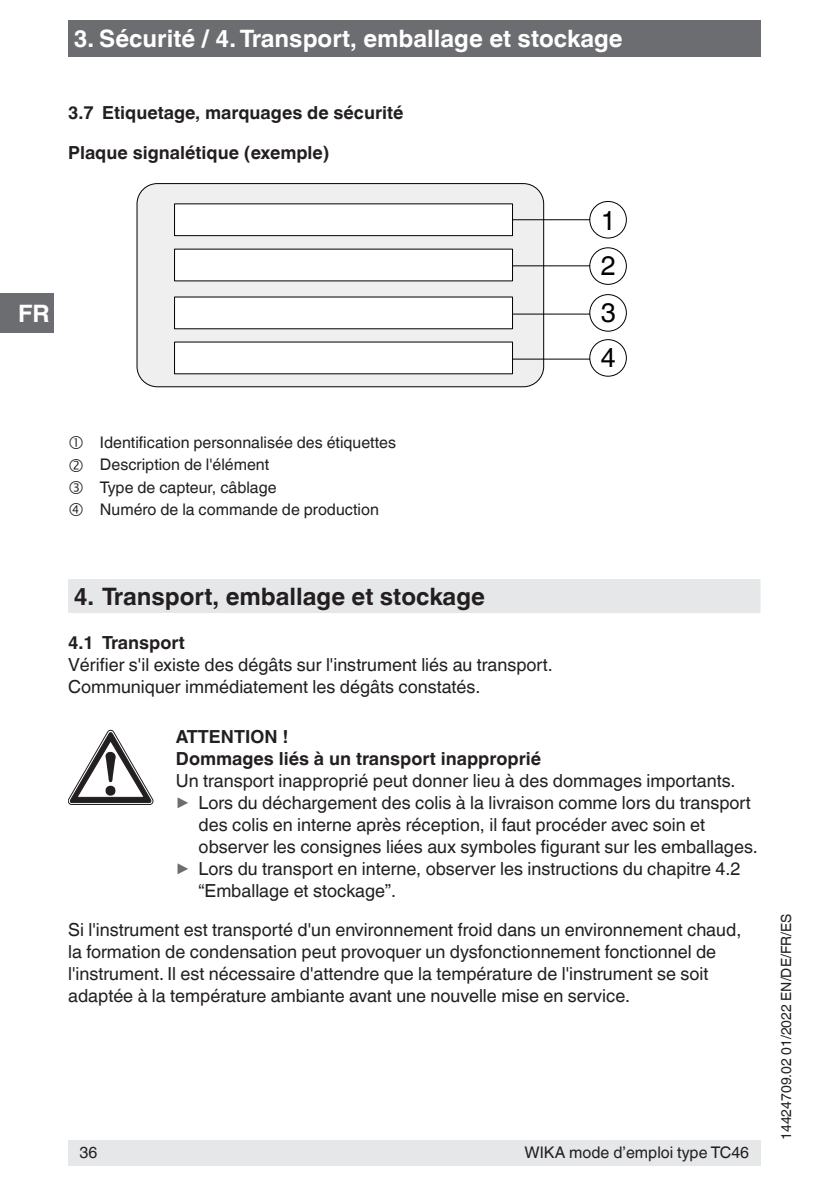
<style>
.page{position:relative;width:840px;height:1191px;background:#fff}
.page>*{position:absolute;margin:0;border:0;box-sizing:border-box;transform-origin:0 0}
.t1{font:26.8px/45.2px "Helvetica World";color:#000}
.t2{font:700 24px "Helvetica World";color:#fff}
.t3{font:700 24px "Helvetica World";color:#231f20}
.t4{font:18px/22px "Helvetica World";color:#231f20}
.t5{font:700 18px/39.6px "Helvetica World";color:#231f20}
.t6{font:16px/22.4px "Helvetica World";color:#231f20}
.t7{font:14px "Helvetica World";color:#231f20}
.s1{font-size:17.8px;color:#6c6d70}
</style>
<div class="page">
<div style="left:68px;top:1140px;width:692px;height:25px;background:#e6e7e9"></div>
<div style="left:0;top:293px;width:54px;height:40px;background:#6c6d70"></div>
<div style="left:68px;top:20px;width:692px;height:37px;background:#6c6d70"></div>
<div style="left:68px;top:579px;width:692px;height:34px;background:#e6e7e9"></div>
<div style="left:137px;top:184px;width:406px;height:203px;background:#efefef;border-radius:20px"></div>
<div style="left:136px;top:183px;width:407px;height:204px;border:1px solid #000;border-radius:20px"></div>
<div style="left:589px;top:247px;width:37px;height:38px;border:1px solid #000;border-radius:50%"></div>
<div style="left:589px;top:201px;width:37px;height:37px;border:1px solid #000;border-radius:50%"></div>
<div style="left:589px;top:294px;width:37px;height:37px;border:1px solid #000;border-radius:50%"></div>
<div style="left:589px;top:339px;width:37px;height:37px;border:1px solid #000;border-radius:50%"></div>
<div style="left:174px;top:204px;width:338px;height:32px;background:#fff"></div>
<div style="left:174px;top:203px;width:338px;height:33px;border:1px solid #000"></div>
<div style="left:174px;top:249px;width:338px;height:32px;background:#fff"></div>
<div style="left:174px;top:297px;width:338px;height:32px;background:#fff"></div>
<div style="left:174px;top:342px;width:338px;height:32px;background:#fff"></div>
<hr style="left:512px;top:219px;width:77px;height:1px;background:#000">
<hr style="left:512px;top:265px;width:77px;height:1px;background:#000">
<hr style="left:512px;top:314px;width:77px;height:1px;background:#000">
<hr style="left:512px;top:359px;width:77px;height:1px;background:#000">
<svg style="left:68px;top:730px;width:85px;height:74px"></svg>
<h2 class="t2" style="left:74px;top:25px;width:550px">3. Sécurité / 4. Transport, emballage et stockage</h2>
<p class="t5" style="left:68px;top:93px;width:337px">3.7 Etiquetage, marquages de sécurité<br>Plaque signalétique (exemple)</p>
<h2 class="t2" style="left:18px;top:300px;width:33px">FR</h2>
<h1 class="t1" style="left:600px;top:198px;width:16px">1</h1>
<h1 class="t1" style="left:600px;top:243px;width:16px">2</h1>
<h1 class="t1" style="left:600px;top:290px;width:16px">3<br>4</h1>
<p class="t6" style="left:100px;top:431px;width:297px">Identification personnalisée des étiquettes Description de l'élément<br>Type de capteur, câblage<br>Numéro de la commande de production</p>
<h2 class="t3" style="left:74px;top:582px;width:412px">4. Transport, emballage et stockage</h2>
<p class="t5" style="left:68px;top:622px;width:118px">4.1 Transport</p>
<p class="t4" style="left:68px;top:653px;width:486px">Vérifier s'il existe des dégâts sur l'instrument liés au transport.<br>Communiquer immédiatement les dégâts constatés.</p>
<p class="t5" style="left:176px;top:725px;width:366px;line-height:22px">ATTENTION !<br>Dommages liés à un transport inapproprié</p>
<p class="t4" style="left:176px;top:769px;width:560px">Un transport inapproprié peut donner lieu à des dommages importants.</p>
<p class="t4" style="left:176px;top:791px;width:576px"><span class="s1">▶</span> Lors du déchargement des colis à la livraison comme lors du transport</p>
<p class="t4" style="left:198px;top:813px;width:508px">des colis en interne après réception, il faut procéder avec soin et</p>
<p class="t4" style="left:198px;top:835px;width:560px">observer les consignes liées aux symboles figurant sur les emballages.</p>
<p class="t4" style="left:176px;top:857px;width:566px"><span class="s1">▶</span> Lors du transport en interne, observer les instructions du chapitre 4.2</p>
<p class="t4" style="left:198px;top:879px;width:199px">“Emballage et stockage”.</p>
<p class="t4" style="left:68px;top:919px;width:674px">Si l'instrument est transporté d'un environnement froid dans un environnement chaud, la formation de condensation peut provoquer un dysfonctionnement fonctionnel de l'instrument. Il est nécessaire d'attendre que la température de l'instrument se soit adaptée à la température ambiante avant une nouvelle mise en service.</p>
<p class="t6" style="left:79px;top:1141px;width:19px">36</p>
<p class="t6" style="left:524px;top:1141px;width:226px">WIKA mode d’emploi type TC46</p>
<p class="t7" style="left:777px;top:1140px;width:228px;rotate:-90deg">14424709.02 01/2022 EN/DE/FR/ES</p>
</div>
